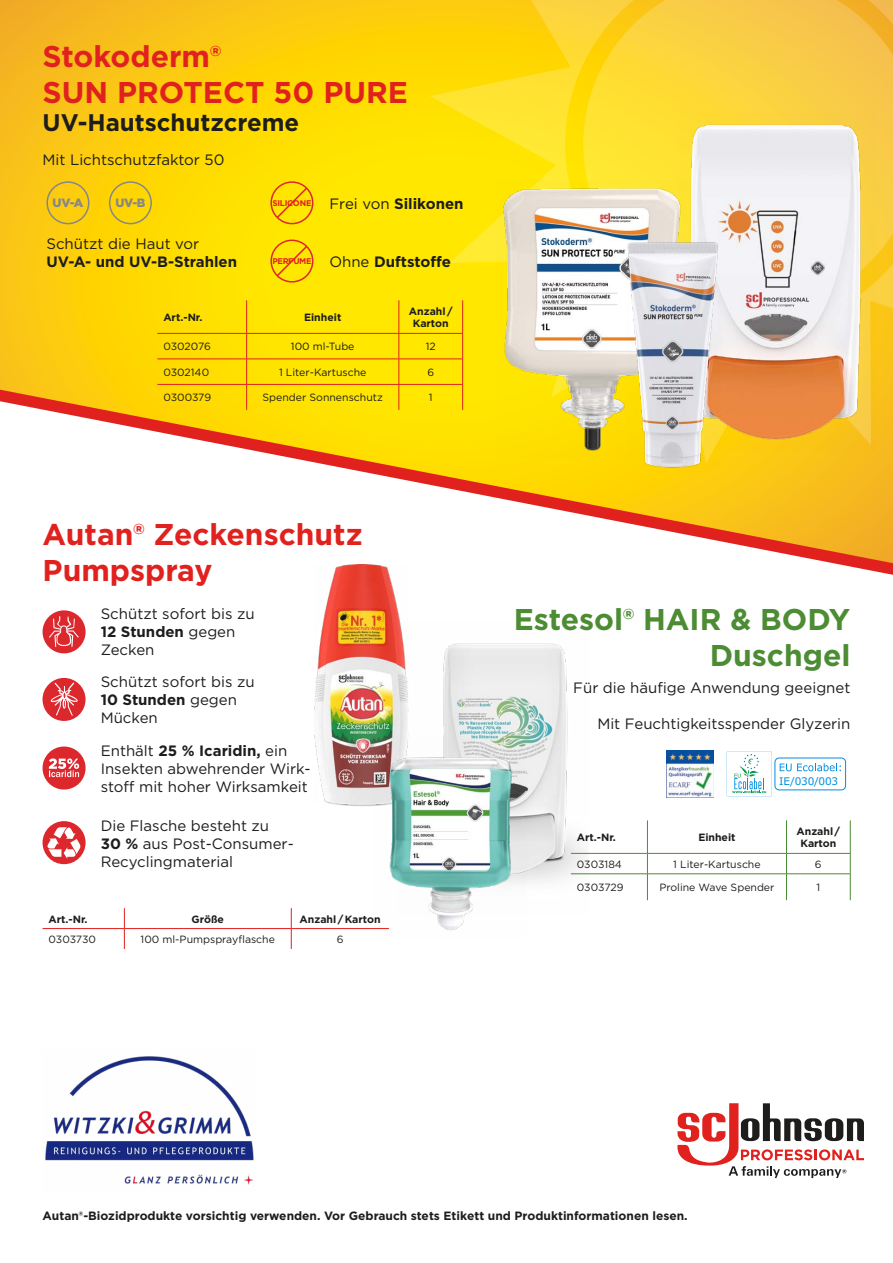
<style>
.page{position:relative;width:893px;height:1263px;background:#fff}
.page>*{position:absolute;margin:0;border:0;box-sizing:border-box;transform-origin:0 0}
.t1{font:700 30px/36px "Gotham";color:#e1211e}
.t2{font:700 30px/36px "Gotham";color:#4c8c33;text-align:right}
.t3{font:700 24px "Gotham";color:#1d1d1b}
.t4{font:15px/18px "Gotham";color:#1d1d1b}
.t5{font:700 15px "Gotham";color:#1d1d1b}
.t6{font:700 12px "Gotham";color:#1d1d1b}
.t7{font:900 12px "Gotham";color:#878787}
.t8{font:10.5px "Gotham";color:#1d1d1b}
.t9{font:700 10.5px/12.6px "Gotham";color:#1d1d1b;text-align:center}
.t10{font:10.5px "Verdana";letter-spacing:-.025em;color:#008fde}
.s1{font-weight:400}
.s2{font-weight:700}
</style>
<div class="page">
<img style="left:443px;top:643px;width:146px;height:239px">
<svg style="left:677px;top:1103px;width:187px;height:75px"></svg>
<div style="left:43px;top:746px;width:43px;height:43px;background:#dc272d;border-radius:50%"></div>
<svg style="left:49px;top:758px;width:30px;height:19px"></svg>
<div style="left:43px;top:821px;width:43px;height:43px;background:#dc272d;border-radius:50%"></div>
<svg style="left:47px;top:827px;width:34px;height:32px"></svg>
<hr style="left:43px;top:928px;width:81px;height:1px;background:#e1211e">
<hr style="left:124px;top:928px;width:167px;height:1px;background:#e1211e">
<svg style="left:124px;top:908px;width:1px;height:41px"></svg>
<hr style="left:291px;top:928px;width:98px;height:1px;background:#e1211e">
<svg style="left:291px;top:908px;width:1px;height:41px"></svg>
<svg style="left:323px;top:795px;width:79px;height:11px"></svg>
<img style="left:315px;top:575px;width:94px;height:229px">
<div style="left:43px;top:678px;width:43px;height:43px;background:#dc272d;border-radius:50%"></div>
<svg style="left:50px;top:682px;width:28px;height:34px"></svg>
<img style="left:45px;top:1056px;width:209px;height:129px">
<svg style="left:0;top:0;width:429px;height:390px;background:#fdd407"></svg>
<svg style="left:429px;top:0;width:464px;height:390px;background:#fcd725"></svg>
<svg style="left:0;top:390px;width:893px;height:185px"></svg>
<div style="left:270px;top:240px;width:43px;height:43px;border:2px solid #dc272d;border-radius:50%"></div>
<svg style="left:275px;top:244px;width:33px;height:34px"></svg>
<div style="left:270px;top:181px;width:43px;height:43px;border:2px solid #dc272d;border-radius:50%"></div>
<svg style="left:275px;top:186px;width:33px;height:33px"></svg>
<div style="left:46px;top:181px;width:43px;height:43px;border:2px solid #878787;border-radius:50%"></div>
<div style="left:109px;top:181px;width:43px;height:43px;border:2px solid #878787;border-radius:50%"></div>
<hr style="left:246px;top:300px;width:1px;height:33px;background:#e1211e">
<hr style="left:399px;top:300px;width:1px;height:33px;background:#e1211e">
<hr style="left:157px;top:333px;width:90px;height:1px;background:#e1211e">
<hr style="left:247px;top:333px;width:152px;height:1px;background:#e1211e">
<hr style="left:399px;top:333px;width:64px;height:1px;background:#e1211e">
<hr style="left:157px;top:359px;width:90px;height:1px;background:#e1211e">
<hr style="left:247px;top:359px;width:152px;height:1px;background:#e1211e">
<hr style="left:399px;top:359px;width:64px;height:1px;background:#e1211e">
<hr style="left:462px;top:300px;width:1px;height:33px;background:#e1211e">
<hr style="left:157px;top:384px;width:90px;height:1px;background:#e1211e">
<hr style="left:247px;top:384px;width:152px;height:1px;background:#e1211e">
<svg style="left:246px;top:334px;width:1px;height:76px"></svg>
<hr style="left:399px;top:384px;width:64px;height:1px;background:#e1211e">
<svg style="left:399px;top:334px;width:1px;height:76px"></svg>
<svg style="left:462px;top:334px;width:1px;height:76px"></svg>
<img style="left:680px;top:111px;width:196px;height:340px">
<img style="left:495px;top:181px;width:195px;height:278px">
<img style="left:626px;top:238px;width:95px;height:230px">
<svg style="left:727px;top:751px;width:45px;height:45px"></svg>
<div style="left:775px;top:758px;width:71px;height:32px;border:1px solid #008fde;border-radius:4px"></div>
<svg style="left:780px;top:763px;width:61px;height:8px"></svg>
<img style="left:667px;top:750px;width:46px;height:47px">
<hr style="left:647px;top:820px;width:1px;height:33px;background:#4c8c33">
<hr style="left:786px;top:820px;width:1px;height:33px;background:#4c8c33">
<hr style="left:850px;top:820px;width:1px;height:33px;background:#4c8c33">
<hr style="left:571px;top:853px;width:76px;height:1px;background:#4c8c33">
<hr style="left:647px;top:853px;width:139px;height:1px;background:#4c8c33">
<hr style="left:786px;top:853px;width:64px;height:1px;background:#4c8c33">
<hr style="left:571px;top:873px;width:76px;height:1px;background:#4c8c33">
<hr style="left:647px;top:873px;width:139px;height:1px;background:#4c8c33">
<svg style="left:647px;top:853px;width:1px;height:47px"></svg>
<hr style="left:786px;top:873px;width:64px;height:1px;background:#4c8c33">
<svg style="left:786px;top:853px;width:1px;height:47px"></svg>
<svg style="left:850px;top:853px;width:1px;height:47px"></svg>
<div style="left:43px;top:610px;width:43px;height:43px;background:#dc272d;border-radius:50%"></div>
<svg style="left:49px;top:616px;width:30px;height:31px"></svg>
<img style="left:373px;top:737px;width:154px;height:194px">
<h1 class="t1" style="left:43px;top:38px;width:367px">Stokoderm®<br>SUN PROTECT 50 PURE</h1>
<h2 class="t3" style="left:43px;top:107px;width:258px">UV-Hautschutzcreme</h2>
<p class="t4" style="left:43px;top:150px;width:183px">Mit Lichtschutzfaktor 50</p>
<p class="t7" style="left:53px;top:196px;width:32px">UV-A</p>
<p class="t7" style="left:115px;top:196px;width:32px">UV-B</p>
<p class="t4" style="left:46px;top:234px;width:154px">Schützt die Haut vor</p>
<p class="t5" style="left:46px;top:252px;width:192px">UV-A- und UV-B-Strahlen</p>
<p class="t5" style="left:272px;top:194px;width:193px"><sup>SILICONE</sup> <span class="s1">Frei von</span> Silikonen</p>
<p class="t5" style="left:272px;top:252px;width:180px"><sup>PERFUME</sup> <span class="s1">Ohne</span> Duftstoffe</p>
<p class="t9" style="left:163px;top:311px;width:41px">Art.-Nr.</p>
<p class="t9" style="left:304px;top:311px;width:39px">Einheit</p>
<p class="t9" style="left:409px;top:305px;width:45px">Anzahl /<br>Karton</p>
<p class="t8" style="left:163px;top:340px;width:49px">0302076</p>
<p class="t8" style="left:291px;top:340px;width:65px">100 ml-Tube</p>
<p class="t8" style="left:426px;top:340px;width:12px">12</p>
<p class="t8" style="left:163px;top:365px;width:47px">0302140</p>
<p class="t8" style="left:279px;top:365px;width:89px">1 Liter-Kartusche</p>
<p class="t8" style="left:427px;top:365px;width:8px">6</p>
<p class="t8" style="left:163px;top:391px;width:49px">0300379</p>
<p class="t8" style="left:263px;top:391px;width:122px">Spender Sonnenschutz</p>
<p class="t8" style="left:429px;top:391px;width:5px">1</p>
<h1 class="t1" style="left:43px;top:516px;width:322px">Autan® Zeckenschutz<br>Pumpspray</h1>
<p class="t4" style="left:101px;top:605px;width:155px">Schützt sofort bis zu<br><span class="s2">12 Stunden</span> gegen<br>Zecken</p>
<p class="t4" style="left:101px;top:673px;width:155px">Schützt sofort bis zu<br><span class="s2">10 Stunden</span> gegen<br>Mücken</p>
<p class="t4" style="left:101px;top:741px;width:211px">Enthält <span class="s2">25 % Icaridin,</span> ein<br>Insekten abwehrender Wirk&shy;stoff mit hoher Wirksamkeit</p>
<p class="t4" style="left:101px;top:816px;width:195px">Die Flasche besteht zu<br><span class="s2">30 %</span> aus Post-Consumer-<br>Recyclingmaterial</p>
<p class="t9" style="left:49px;top:912px;width:41px">Art.-Nr.</p>
<p class="t9" style="left:192px;top:912px;width:34px">Größe</p>
<p class="t9" style="left:300px;top:912px;width:82px">Anzahl / Karton</p>
<p class="t8" style="left:49px;top:932px;width:49px">0303730</p>
<p class="t8" style="left:141px;top:932px;width:136px">100 ml-Pumpsprayflasche</p>
<p class="t8" style="left:337px;top:932px;width:8px">6</p>
<h1 class="t2" style="left:514px;top:601px;width:338px">Estesol® HAIR &amp; BODY<br>Duschgel</h1>
<p class="t4" style="left:573px;top:678px;width:279px">Für die häufige Anwendung geeignet</p>
<p class="t4" style="left:597px;top:714px;width:255px">Mit Feuchtigkeitsspender Glyzerin</p>
<p class="t10" style="left:779px;top:774px;width:61px">IE/030/003</p>
<p class="t9" style="left:577px;top:831px;width:41px">Art.-Nr.</p>
<p class="t9" style="left:698px;top:831px;width:39px">Einheit</p>
<p class="t9" style="left:797px;top:825px;width:45px">Anzahl /<br>Karton</p>
<p class="t8" style="left:577px;top:857px;width:47px">0303184</p>
<p class="t8" style="left:673px;top:857px;width:89px">1 Liter-Kartusche</p>
<p class="t8" style="left:815px;top:857px;width:8px">6</p>
<p class="t8" style="left:577px;top:881px;width:48px">0303729</p>
<p class="t8" style="left:659px;top:881px;width:116px">Proline Wave Spender</p>
<p class="t8" style="left:816px;top:881px;width:5px">1</p>
<p class="t6" style="left:43px;top:1208px;width:647px">Autan®-Biozidprodukte vorsichtig verwenden. Vor Gebrauch stets Etikett und Produktinformationen lesen.</p>
</div>
